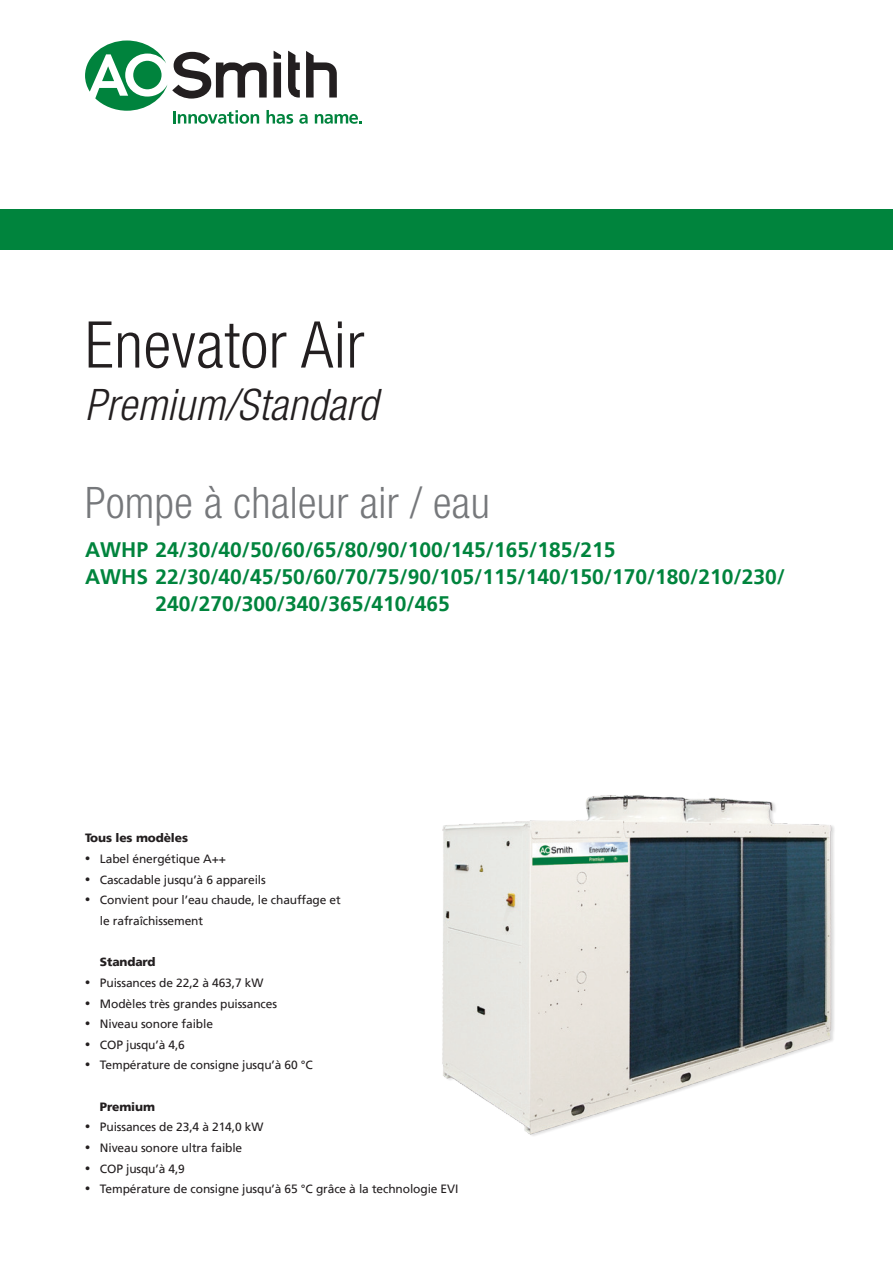
<style>
.page{position:relative;width:893px;height:1263px;background:#fff}
.page>*{position:absolute;margin:0;border:0;box-sizing:border-box;transform-origin:0 0}
.t1{font:300 condensed 64.5px "Helvetica Neue LT Std";letter-spacing:.01em;color:#231f20}
.t2{font:300 condensed 43.5px "Helvetica Neue LT Std";letter-spacing:.01em;color:#76787b}
.t3{font:italic 300 condensed 43.5px "Helvetica Neue LT Std";letter-spacing:.01em;color:#231f20}
.t4{font:700 21px "Frutiger LT";color:#00843d}
.t5{font:12px/20.7px "Frutiger LT";letter-spacing:-.01em;color:#231f20}
.t6{font:900 12px "Frutiger LT";letter-spacing:-.01em;color:#231f20}
.s1{font-family:"Myriad Pro";font-size:18px}
</style>
<div class="page">
<div style="left:0;top:209px;width:893px;height:41px;background:#00843d"></div>
<svg style="left:85px;top:41px;width:276px;height:83px"></svg>
<img style="left:442px;top:795px;width:393px;height:341px">
<h1 class="t1" style="left:85px;top:308px;width:281px">Enevator Air</h1>
<h2 class="t3" style="left:85px;top:380px;width:294px">Premium/Standard</h2>
<h2 class="t2" style="left:85px;top:477px;width:406px">Pompe à chaleur air / eau</h2>
<h3 class="t4" style="left:85px;top:537px;width:532px">AWHP 24/30/40/50/60/65/80/90/100/145/165/185/215</h3>
<h3 class="t4" style="left:85px;top:564px;width:701px">AWHS 22/30/40/45/50/60/70/75/90/105/115/140/150/170/180/210/230/</h3>
<h3 class="t4" style="left:156px;top:591px;width:296px">240/270/300/340/365/410/465</h3>
<p class="t6" style="left:85px;top:831px;width:104px">Tous les modèles</p>
<p class="t5" style="left:85px;top:849px;width:142px"><span class="s1">•</span> Label énergétique A++</p>
<p class="t5" style="left:85px;top:869px;width:182px"><span class="s1">•</span> Cascadable jusqu’à 6 appareils</p>
<p class="t5" style="left:100px;top:890px;width:242px;text-indent:-15px"><span class="s1">•</span> Convient pour l’eau chaude, le chauffage et le rafraîchissement</p>
<p class="t6" style="left:100px;top:955px;width:57px">Standard</p>
<p class="t5" style="left:85px;top:972px;width:180px"><span class="s1">•</span> Puissances de 22,2 à 463,7 kW</p>
<p class="t5" style="left:85px;top:993px;width:193px"><span class="s1">•</span> Modèles très grandes puissances</p>
<p class="t5" style="left:85px;top:1014px;width:129px"><span class="s1">•</span> Niveau sonore faible</p>
<p class="t5" style="left:85px;top:1034px;width:101px"><span class="s1">•</span> COP jusqu’à 4,6</p>
<p class="t5" style="left:85px;top:1055px;width:229px"><span class="s1">•</span> Température de consigne jusqu’à 60 °C</p>
<p class="t6" style="left:100px;top:1099px;width:57px">Premium</p>
<p class="t5" style="left:85px;top:1117px;width:180px"><span class="s1">•</span> Puissances de 23,4 à 214,0 kW</p>
<p class="t5" style="left:85px;top:1137px;width:159px"><span class="s1">•</span> Niveau sonore ultra faible</p>
<p class="t5" style="left:85px;top:1158px;width:101px"><span class="s1">•</span> COP jusqu’à 4,9</p>
<p class="t5" style="left:85px;top:1179px;width:375px"><span class="s1">•</span> Température de consigne jusqu’à 65 °C grâce à la technologie EVI</p>
</div>
